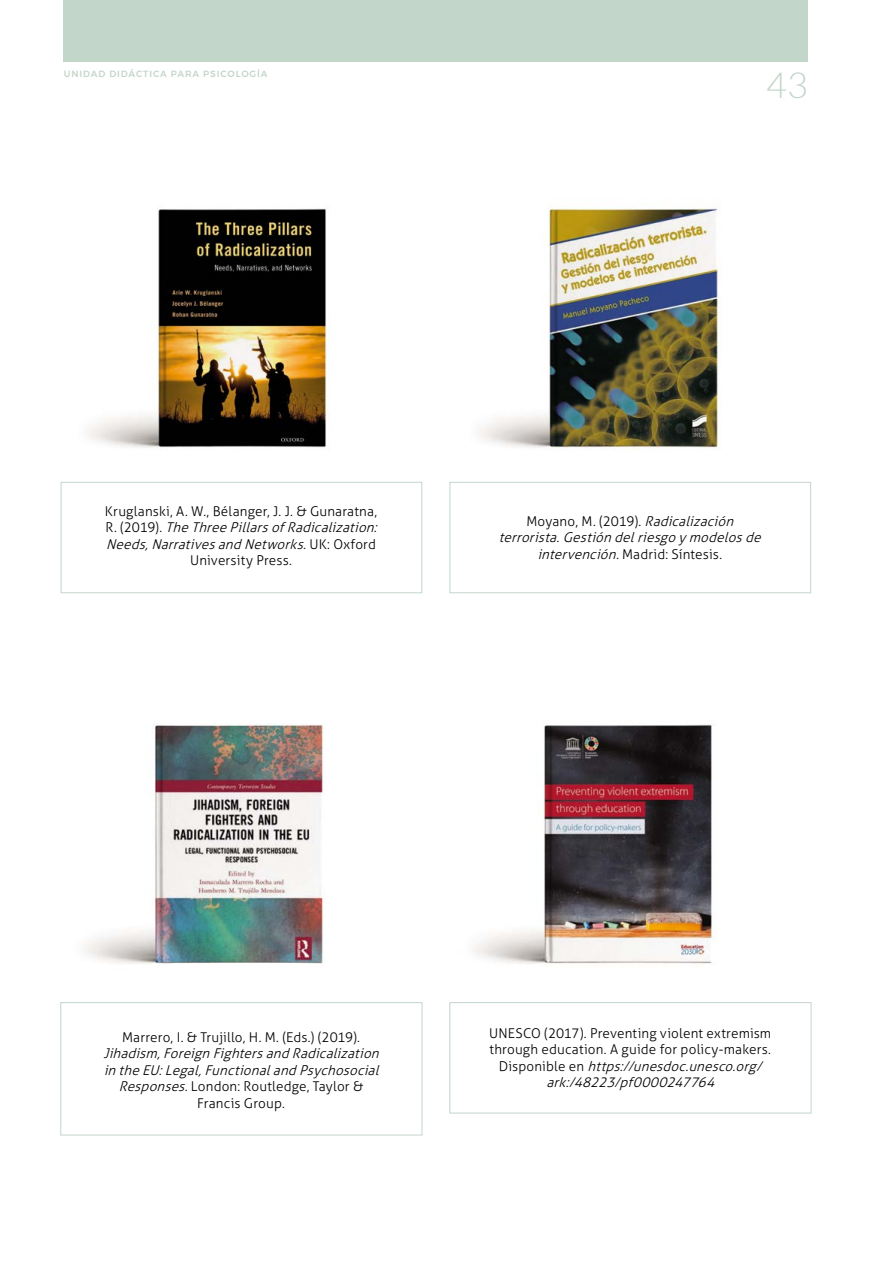
<style>
.page{position:relative;width:893px;height:1263px;background:#fff}
.page>*{position:absolute;margin:0;border:0;box-sizing:border-box;transform-origin:0 0}
.t1{font:300 36px "Lato";color:#c3d6ca}
.t2{font:300 13.5px/16.5px "Aller";letter-spacing:.01em;color:#000;text-align:center}
.t3{font:italic 300 13.5px/16.5px "Aller";color:#000;text-align:center}
.t4{font:500 9px "Montserrat";letter-spacing:.1em;color:#c3d6ca}
.s1{font-style:italic}
.s2{font-style:normal}
</style>
<div class="page">
<img style="left:85px;top:723px;width:240px;height:241px">
<img style="left:60px;top:208px;width:343px;height:279px">
<div style="left:64px;top:0;width:744px;height:62px;background:#c3d6ca"></div>
<div style="left:60px;top:1002px;width:362px;height:133px;border:1px solid #c3d6ca"></div>
<div style="left:61px;top:482px;width:361px;height:111px;border:1px solid #c3d6ca"></div>
<img style="left:474px;top:724px;width:239px;height:240px">
<div style="left:449px;top:1002px;width:362px;height:111px;border:1px solid #c3d6ca"></div>
<img style="left:410px;top:201px;width:346px;height:286px">
<div style="left:450px;top:482px;width:361px;height:111px;border:1px solid #c3d6ca"></div>
<p class="t4" style="left:64px;top:66px;width:205px">UNIDAD DIDÁCTICA PARA PSICOLOGÍA</p>
<h1 class="t1" style="left:766px;top:66px;width:43px">43</h1>
<p class="t2" style="left:105px;top:502px;width:277px">Kruglanski, A. W., Bélanger, J. J. &amp; Gunaratna, R . ( 2 0 1 9 ) . <span class="s1">TheThreePillarsofRadicalization:<br>Needs,NarrativesandNetworks.</span>U K : O x f o r d University Press.</p>
<p class="t3" style="left:499px;top:512px;width:267px"><span class="s2">M oya n o , M . (2 019) .</span> Radicalización terrorista.Gestióndelriesgoymodelosde intervención.<span class="s2">Madrid: Síntesis.</span></p>
<p class="t3" style="left:104px;top:1029px;width:281px"><span class="s2">Marrero, I. &amp; Trujillo, H. M. (Eds.) (2019).<br></span>Jihadism,ForeignFightersandRadicalization intheEU:Legal,FunctionalandPsychosocial Responses.<span class="s2">London: Routledge, Taylor &amp; Francis Group.</span></p>
<p class="t2" style="left:489px;top:1024px;width:283px">UNESCO (2017). Preventing violent extremism through education. A guide for policy-makers.<br>D i s p o n i b l e e n <span class="s1">https://unesdoc.unesco.org/ ark:/48223/pf0000247764</span></p>
</div>
